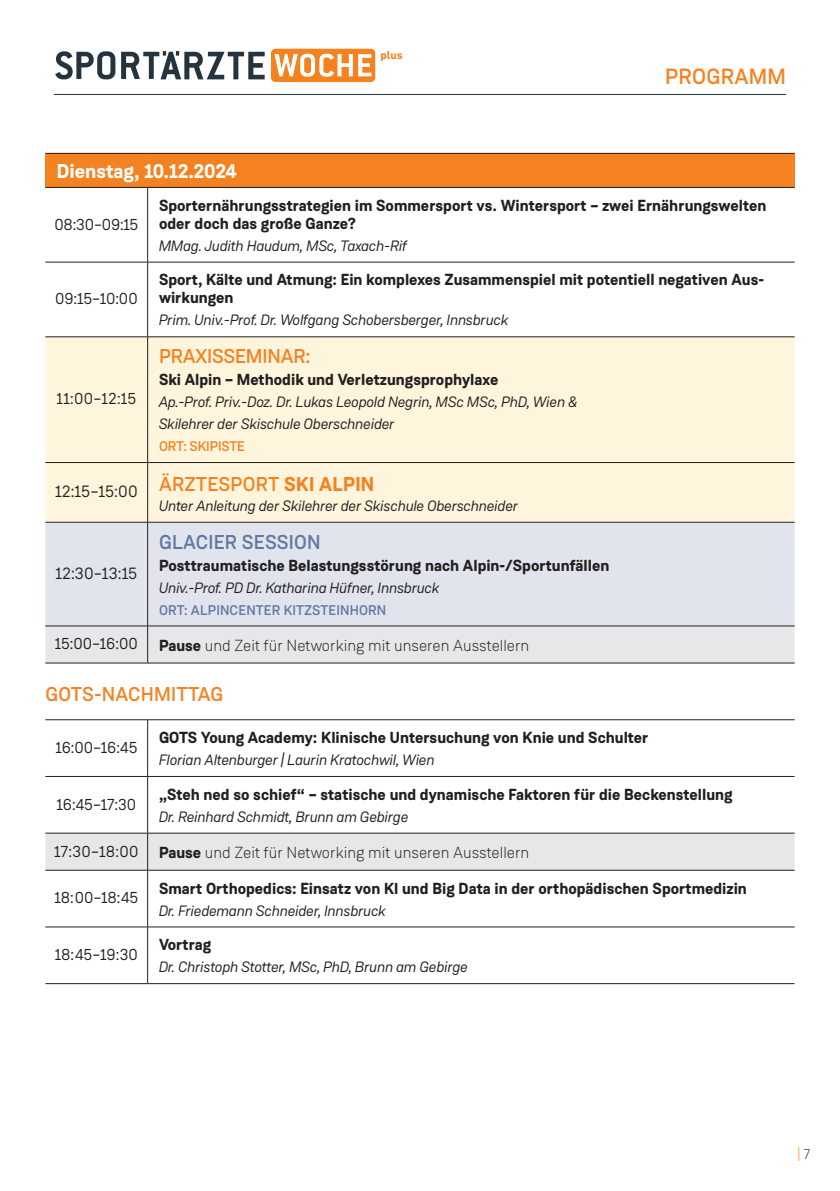
<style>
.page{position:relative;width:840px;height:1191px;background:#fff}
.page>*{position:absolute;margin:0;border:0;box-sizing:border-box;transform-origin:0 0}
.t1{font:500 22px "Weissenhof Grotesk";letter-spacing:.01em;color:#f58220}
.t2{font:700 20px "Weissenhof Grotesk";color:#fff}
.t3{font:500 20px "Weissenhof Grotesk";letter-spacing:.01em;color:#f58220}
.t4{font:500 20px "Weissenhof Grotesk";letter-spacing:-.01em;color:#f58220}
.t5{font:500 20px "Weissenhof Grotesk";letter-spacing:.01em;color:#60779f}
.t6{font:16.4px "Weissenhof Grotesk";color:#231f20}
.t7{font:700 16px/18px "Weissenhof Grotesk";color:#231f20}
.t8{font:16px "Weissenhof Grotesk";letter-spacing:-.01em;color:#231f20}
.t9{font:300 16px "Weissenhof Grotesk";color:#231f20}
.t10{font:italic 15px/22px "Weissenhof Grotesk";letter-spacing:-.02em;color:#231f20}
.t11{font:500 14px "Weissenhof Grotesk";letter-spacing:.01em;color:#60779f}
.t12{font:500 14px "Weissenhof Grotesk";letter-spacing:-.01em;color:#f58220}
.t13{font:300 14px "Weissenhof Grotesk";color:#f58220}
.t14{font:700 11.6px "DIN Next LT Pro";color:#f58220}
.s1{font-weight:700}
.s2{color:#231f20}
</style>
<div class="page">
<hr style="left:54px;top:94px;width:731px;height:1px;background:#25333e">
<div style="left:271px;top:49px;width:104px;height:33px;background:#f58220;border-radius:5px"></div>
<svg style="left:274px;top:54px;width:78px;height:23px"></svg>
<svg style="left:358px;top:54px;width:13px;height:22px"></svg>
<svg style="left:55px;top:51px;width:60px;height:28px"></svg>
<svg style="left:121px;top:51px;width:143px;height:28px"></svg>
<div style="left:45px;top:153px;width:749px;height:34px;background:#f58220"></div>
<svg style="left:45px;top:337px;width:749px;height:185px;background:#fbf2da"></svg>
<div style="left:45px;top:523px;width:749px;height:102px;background:#e1e3ed"></div>
<svg style="left:45px;top:626px;width:749px;height:244px"></svg>
<hr style="left:45px;top:153px;width:102px;height:1px;background:#231f20">
<hr style="left:147px;top:153px;width:647px;height:1px;background:#231f20">
<hr style="left:45px;top:187px;width:102px;height:1px;background:#231f20">
<hr style="left:147px;top:187px;width:647px;height:1px;background:#231f20">
<hr style="left:45px;top:262px;width:102px;height:1px;background:#231f20">
<hr style="left:147px;top:262px;width:647px;height:1px;background:#231f20">
<hr style="left:45px;top:336px;width:102px;height:1px;background:#231f20">
<hr style="left:147px;top:336px;width:647px;height:1px;background:#231f20">
<hr style="left:45px;top:462px;width:102px;height:1px;background:#231f20">
<hr style="left:147px;top:462px;width:647px;height:1px;background:#231f20">
<hr style="left:45px;top:522px;width:102px;height:1px;background:#231f20">
<hr style="left:147px;top:522px;width:647px;height:1px;background:#231f20">
<hr style="left:45px;top:625px;width:102px;height:1px;background:#231f20">
<hr style="left:147px;top:625px;width:647px;height:1px;background:#231f20">
<hr style="left:45px;top:662px;width:102px;height:1px;background:#231f20">
<hr style="left:147px;top:662px;width:647px;height:1px;background:#231f20">
<hr style="left:45px;top:719px;width:102px;height:1px;background:#231f20">
<hr style="left:147px;top:719px;width:647px;height:1px;background:#231f20">
<hr style="left:45px;top:776px;width:102px;height:1px;background:#231f20">
<hr style="left:147px;top:776px;width:647px;height:1px;background:#231f20">
<hr style="left:45px;top:833px;width:102px;height:1px;background:#231f20">
<hr style="left:147px;top:833px;width:647px;height:1px;background:#231f20">
<hr style="left:45px;top:870px;width:102px;height:1px;background:#231f20">
<hr style="left:147px;top:870px;width:647px;height:1px;background:#231f20">
<hr style="left:45px;top:926px;width:102px;height:1px;background:#231f20">
<hr style="left:147px;top:926px;width:647px;height:1px;background:#231f20">
<hr style="left:45px;top:983px;width:102px;height:1px;background:#231f20">
<hr style="left:147px;top:983px;width:647px;height:1px;background:#231f20">
<hr style="left:147px;top:188px;width:1px;height:74px;background:#231f20">
<hr style="left:147px;top:262px;width:1px;height:74px;background:#231f20">
<hr style="left:147px;top:337px;width:1px;height:125px;background:#231f20">
<hr style="left:147px;top:463px;width:1px;height:59px;background:#231f20">
<hr style="left:147px;top:522px;width:1px;height:103px;background:#231f20">
<hr style="left:147px;top:626px;width:1px;height:37px;background:#231f20">
<hr style="left:147px;top:720px;width:1px;height:56px;background:#231f20">
<hr style="left:147px;top:776px;width:1px;height:57px;background:#231f20">
<hr style="left:147px;top:833px;width:1px;height:37px;background:#231f20">
<hr style="left:147px;top:870px;width:1px;height:56px;background:#231f20">
<hr style="left:147px;top:927px;width:1px;height:56px;background:#231f20">
<p class="t14" style="left:380px;top:49px;width:24px">plus</p>
<h1 class="t1" style="left:664px;top:62px;width:122px">PROGRAMM</h1>
<p class="t2" style="left:57px;top:158px;width:181px">Dienstag, 10.12.2024</p>
<p class="t8" style="left:54px;top:214px;width:85px">08:30–09:15</p>
<p class="t7" style="left:159px;top:196px;width:608px">Sporternährungsstrategien im Sommersport vs. Wintersport – zwei Ernährungswelten oder doch das große Ganze?</p>
<p class="t10" style="left:159px;top:234px;width:250px">MMag. Judith Haudum, MSc, Taxach-Rif</p>
<p class="t8" style="left:55px;top:289px;width:84px">09:15–10:00</p>
<p class="t7" style="left:159px;top:271px;width:606px">Sport, Kälte und Atmung: Ein komplexes Zusammenspiel mit potentiell negativen Aus&shy;wirkungen</p>
<p class="t10" style="left:159px;top:309px;width:351px">Prim. Univ.-Prof. Dr. Wolfgang Schobersberger, Innsbruck</p>
<p class="t4" style="left:159px;top:344px;width:153px">PRAXISSEMINAR:</p>
<p class="t7" style="left:159px;top:371px;width:341px">Ski Alpin – Methodik und Verletzungsprophylaxe</p>
<p class="t10" style="left:159px;top:391px;width:420px">Ap.-Prof. Priv.-Doz. Dr. Lukas Leopold Negrin, MSc MSc, PhD, Wien &amp;<br>Skilehrer der Skischule Oberschneider</p>
<p class="t12" style="left:159px;top:438px;width:87px">ORT: SKIPISTE</p>
<p class="t6" style="left:55px;top:482px;width:320px">12:15–15:00 <sup>ÄRZTESPORT</sup> <sup>SKI</sup> <sup>ALPIN</sup></p>
<p class="t10" style="left:159px;top:494px;width:361px">Unter Anleitung der Skilehrer der Skischule Oberschneider</p>
<p class="t8" style="left:56px;top:389px;width:81px">11:00–12:15</p>
<p class="t6" style="left:55px;top:563px;width:83px">12:30–13:15</p>
<p class="t5" style="left:159px;top:529px;width:163px">GLACIER SESSION</p>
<p class="t7" style="left:159px;top:556px;width:451px">Posttraumatische Belastungsstörung nach Alpin-/Sportunfällen</p>
<p class="t10" style="left:159px;top:576px;width:282px">Univ.-Prof. PD Dr. Katharina Hüfner, Innsbruck</p>
<p class="t11" style="left:159px;top:601px;width:228px">ORT: ALPINCENTER KITZSTEINHORN</p>
<p class="t8" style="left:55px;top:634px;width:84px">15:00–16:00</p>
<p class="t9" style="left:159px;top:635px;width:371px"><span class="s1">Pause</span> und Zeit für Networking mit unseren Ausstellern</p>
<p class="t3" style="left:45px;top:681px;width:179px">GOTS-NACHMITTAG</p>
<p class="t8" style="left:55px;top:737px;width:84px">16:00–16:45</p>
<p class="t8" style="left:56px;top:794px;width:81px">16:45–17:30</p>
<p class="t7" style="left:159px;top:729px;width:491px">GOTS Young Academy: Klinische Untersuchung von Knie und Schulter</p>
<p class="t10" style="left:159px;top:749px;width:277px">Florian Altenburger | Laurin Kratochwil, Wien</p>
<p class="t7" style="left:159px;top:785px;width:575px">„Steh ned so schief“ – statische und dynamische Faktoren für die Beckenstellung</p>
<p class="t10" style="left:159px;top:805px;width:251px">Dr. Reinhard Schmidt, Brunn am Gebirge</p>
<p class="t8" style="left:54px;top:841px;width:86px">17:30–18:00</p>
<p class="t9" style="left:159px;top:842px;width:371px"><span class="s1">Pause</span> und Zeit für Networking mit unseren Ausstellern</p>
<p class="t8" style="left:54px;top:888px;width:85px">18:00–18:45</p>
<p class="t7" style="left:159px;top:879px;width:589px">Smart Orthopedics: Einsatz von KI und Big Data in der orthopädischen Sportmedizin</p>
<p class="t10" style="left:159px;top:899px;width:229px">Dr. Friedemann Schneider, Innsbruck</p>
<p class="t8" style="left:55px;top:945px;width:85px">18:45–19:30</p>
<p class="t7" style="left:159px;top:936px;width:54px">Vortrag</p>
<p class="t10" style="left:159px;top:956px;width:310px">Dr. Christoph Stotter, MSc, PhD, Brunn am Gebirge</p>
<p class="t13" style="left:797px;top:1145px;width:14px">| <span class="s2">7</span></p>
</div>
